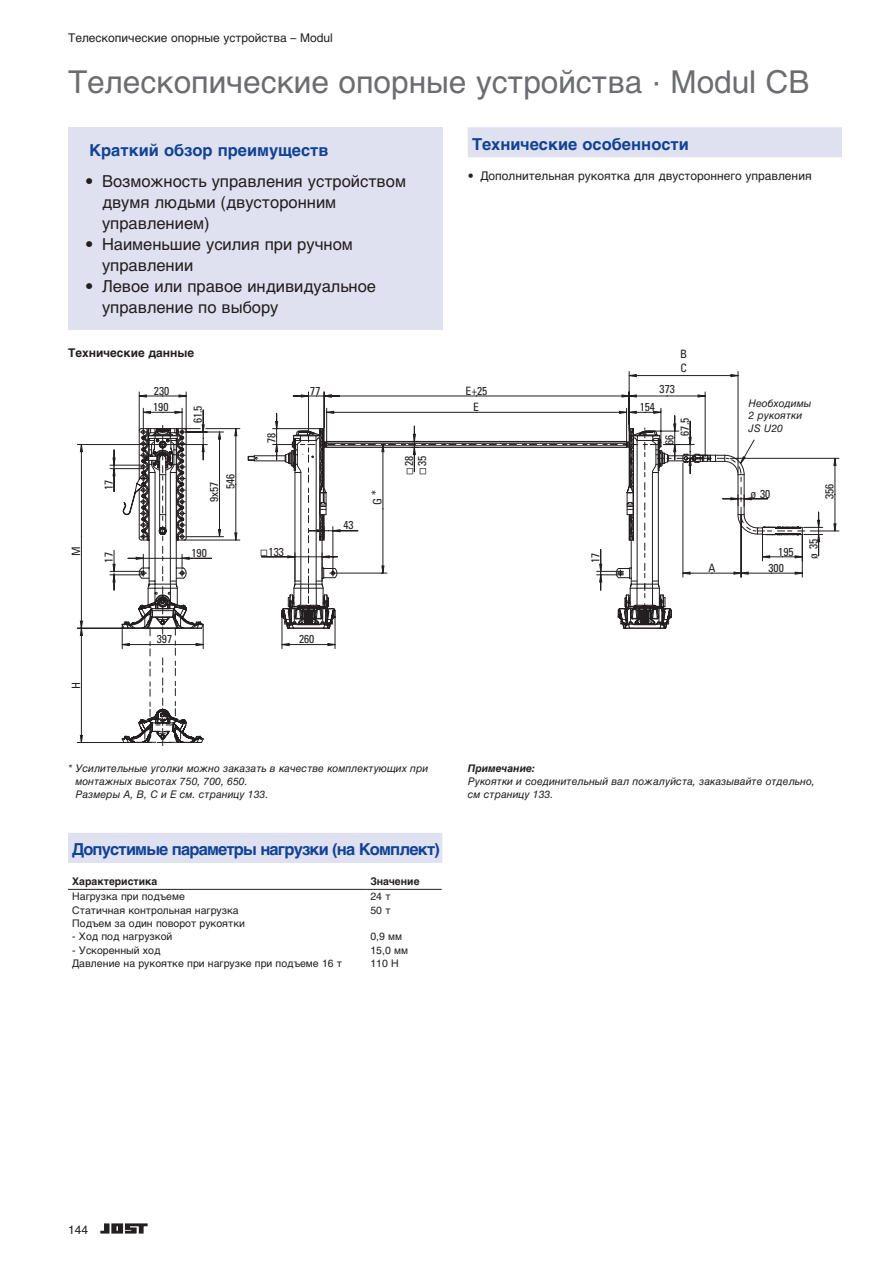
<style>
.page{position:relative;width:893px;height:1263px;background:#fff}
.page>*{position:absolute;margin:0;border:0;box-sizing:border-box;transform-origin:0 0}
.t1{font:31.5px "Helvetica Cyr Upright";color:#6c6d70}
.t2{font:16.5px/21px "Helvetica Cyr Upright";color:#231f20}
.t3{font:700 16.5px "Helvetica Cyr";color:#114394}
.t4{font:700 16.5px "Helvetica Cyr";letter-spacing:-.05em;color:#114394}
.t5{font:12px "Helvetica Cyr Upright";color:#231f20}
.t6{font:700 12px "Helvetica Cyr";color:#231f20}
.t7{font:condensed 11.55px/13.4px "Univers";color:#231f20}
.t8{font:10.5px/12.8px "Helvetica Cyr Inclined";color:#231f20}
.t9{font:10.5px "Helvetica Cyr Upright";color:#231f20}
.t10{font:700 10.5px "Helvetica Cyr";color:#231f20}
.t11{font:10.5px "Helvetica Cyr Bold Inclined";color:#231f20}
</style>
<div class="page">
<img style="left:101px;top:1224px;width:47px;height:9px">
<svg style="left:630px;top:374px;width:6px;height:3px"></svg>
<svg style="left:731px;top:374px;width:7px;height:3px"></svg>
<svg style="left:622px;top:395px;width:14px;height:1px"></svg>
<hr style="left:308px;top:392px;width:1px;height:39px;background:#231f20">
<svg style="left:293px;top:395px;width:46px;height:2px"></svg>
<hr style="left:324px;top:392px;width:1px;height:36px;background:#231f20">
<hr style="left:324px;top:396px;width:153px;height:1px;background:#231f20">
<hr style="left:477px;top:396px;width:152px;height:1px;background:#231f20">
<hr style="left:629px;top:371px;width:1px;height:53px;background:#231f20">
<hr style="left:738px;top:371px;width:1px;height:102px;background:#231f20">
<hr style="left:629px;top:375px;width:55px;height:1px;background:#231f20">
<hr style="left:684px;top:375px;width:54px;height:1px;background:#231f20">
<hr style="left:705px;top:392px;width:1px;height:65px;background:#231f20">
<hr style="left:629px;top:396px;width:38px;height:1px;background:#231f20">
<hr style="left:667px;top:396px;width:38px;height:1px;background:#231f20">
<hr style="left:186px;top:392px;width:1px;height:39px;background:#231f20">
<hr style="left:139px;top:392px;width:1px;height:39px;background:#231f20">
<svg style="left:140px;top:395px;width:46px;height:2px"></svg>
<hr style="left:110px;top:465px;width:33px;height:1px;background:#231f20">
<hr style="left:110px;top:468px;width:33px;height:1px;background:#231f20">
<svg style="left:113px;top:450px;width:2px;height:41px"></svg>
<hr style="left:110px;top:571px;width:33px;height:1px;background:#231f20">
<hr style="left:110px;top:575px;width:33px;height:1px;background:#231f20">
<svg style="left:113px;top:550px;width:2px;height:40px"></svg>
<hr style="left:80px;top:742px;width:44px;height:1px;background:#231f20">
<svg style="left:77px;top:735px;width:6px;height:8px"></svg>
<hr style="left:81px;top:685px;width:1px;height:57px;background:#231f20">
<hr style="left:81px;top:628px;width:1px;height:57px;background:#231f20">
<hr style="left:80px;top:444px;width:79px;height:1px;background:#231f20">
<svg style="left:77px;top:444px;width:6px;height:8px"></svg>
<hr style="left:80px;top:628px;width:44px;height:1px;background:#231f20">
<svg style="left:77px;top:621px;width:6px;height:14px"></svg>
<hr style="left:81px;top:444px;width:1px;height:92px;background:#231f20">
<hr style="left:81px;top:536px;width:1px;height:92px;background:#231f20">
<svg style="left:122px;top:408px;width:717px;height:338px"></svg>
<div style="left:68px;top:833px;width:374px;height:30px;background:#dfe1f0"></div>
<div style="left:468px;top:127px;width:374px;height:30px;background:#dfe1f0"></div>
<hr style="left:68px;top:889px;width:298px;height:1px;background:#231f20">
<hr style="left:366px;top:889px;width:76px;height:1px;background:#231f20">
<div style="left:68px;top:127px;width:374px;height:203px;background:#dfe1f0"></div>
<p class="t5" style="left:68px;top:31px;width:266px">Телескопические опорные устройства – Modul</p>
<h1 class="t1" style="left:68px;top:64px;width:743px">Телескопические опорные устройства · Modul CB</h1>
<h2 class="t3" style="left:89px;top:141px;width:241px">Краткий обзор преимуществ</h2>
<h2 class="t2" style="left:102px;top:171px;width:305px;text-indent:-17px">• Возможность управления устройством двумя людьми (двусторонним управлением)</h2>
<h2 class="t2" style="left:102px;top:234px;width:252px;text-indent:-17px">• Наименьшие усилия при ручном управлении</h2>
<h2 class="t2" style="left:102px;top:276px;width:276px;text-indent:-17px">• Левое или правое индивидуальное управление по выбору</h2>
<p class="t6" style="left:68px;top:346px;width:128px">Технические данные</p>
<h2 class="t3" style="left:472px;top:134px;width:218px">Технические особенности</h2>
<p class="t5" style="left:468px;top:169px;width:345px">• Дополнительная рукоятка для двустороннего управления</p>
<p class="t7" style="left:680px;top:347px;width:9px">B<br>C</p>
<p class="t7" style="left:69px;top:556px;width:11px;rotate:-90deg">M</p>
<p class="t7" style="left:102px;top:490px;width:12px;rotate:-90deg">17</p>
<p class="t7" style="left:102px;top:563px;width:12px;rotate:-90deg">17</p>
<p class="t7" style="left:69px;top:689px;width:9px;rotate:-90deg">H</p>
<p class="t7" style="left:154px;top:384px;width:17px">230</p>
<p class="t7" style="left:660px;top:382px;width:17px">373</p>
<p class="t7" style="left:153px;top:400px;width:17px">190</p>
<p class="t7" style="left:310px;top:384px;width:12px">77</p>
<p class="t7" style="left:466px;top:384px;width:23px">E+25</p>
<p class="t7" style="left:473px;top:400px;width:7px">E</p>
<p class="t7" style="left:640px;top:400px;width:17px">154</p>
<p class="t7" style="left:191px;top:423px;width:19px;rotate:-90deg">61.5</p>
<p class="t7" style="left:678px;top:436px;width:19px;rotate:-90deg">67.5</p>
<p class="t7" style="left:264px;top:443px;width:12px;rotate:-90deg">78</p>
<p class="t7" style="left:662px;top:445px;width:12px;rotate:-90deg">66</p>
<p class="t7" style="left:207px;top:502px;width:22px;rotate:-90deg">9x57</p>
<p class="t7" style="left:223px;top:489px;width:17px;rotate:-90deg">546</p>
<p class="t7" style="left:192px;top:546px;width:17px">190</p>
<p class="t7" style="left:260px;top:544px;width:25px">◻133</p>
<p class="t7" style="left:343px;top:518px;width:12px">43</p>
<p class="t7" style="left:371px;top:488px;width:7px">*</p>
<p class="t7" style="left:371px;top:505px;width:9px;rotate:-90deg">G</p>
<p class="t7" style="left:415px;top:475px;width:20px;rotate:-90deg">◻35</p>
<p class="t7" style="left:402px;top:475px;width:20px;rotate:-90deg">◻28</p>
<p class="t7" style="left:588px;top:563px;width:12px;rotate:-90deg">17</p>
<p class="t7" style="left:708px;top:561px;width:9px">A</p>
<p class="t7" style="left:157px;top:632px;width:17px">397</p>
<p class="t7" style="left:299px;top:632px;width:17px">260</p>
<p class="t8" style="left:748px;top:397px;width:64px">Необходимы<br>2 рукоятки<br>JS U20</p>
<p class="t7" style="left:750px;top:486px;width:21px">ø 30</p>
<p class="t7" style="left:822px;top:499px;width:17px;rotate:-90deg">356</p>
<p class="t7" style="left:778px;top:544px;width:17px">195</p>
<p class="t7" style="left:768px;top:561px;width:17px">300</p>
<p class="t7" style="left:806px;top:559px;width:21px;rotate:-90deg">ø 35</p>
<p class="t8" style="left:75px;top:762px;width:354px;text-indent:-7px">* Усилительные уголки можно заказать в качестве комплектующих при монтажных высотах 750, 700, 650.<br>Размеры A, B, C и E см. страницу 133.</p>
<h2 class="t4" style="left:72px;top:840px;width:369px">Допустимые параметры нагрузки (на Комплект)</h2>
<p class="t10" style="left:72px;top:875px;width:87px">Характеристика</p>
<p class="t10" style="left:370px;top:875px;width:51px">Значение</p>
<p class="t9" style="left:72px;top:891px;width:114px">Нагрузка при подъеме</p>
<p class="t9" style="left:370px;top:891px;width:22px">24 т</p>
<p class="t9" style="left:72px;top:904px;width:168px">Статичная контрольная нагрузка</p>
<p class="t9" style="left:370px;top:904px;width:22px">50 т</p>
<p class="t9" style="left:72px;top:917px;width:174px">Подъем за один поворот рукоятки</p>
<p class="t9" style="left:72px;top:931px;width:102px">- Xод под нагрузкой</p>
<p class="t9" style="left:370px;top:931px;width:33px">0,9 мм</p>
<p class="t9" style="left:72px;top:944px;width:90px">- Ускоренный ход</p>
<p class="t9" style="left:370px;top:944px;width:39px">15,0 мм</p>
<p class="t9" style="left:72px;top:957px;width:271px">Давление на рукоятке при нагрузке при подъеме 16 т</p>
<p class="t9" style="left:370px;top:957px;width:30px">110 Н</p>
<p class="t11" style="left:468px;top:762px;width:69px">Примечание:</p>
<p class="t8" style="left:468px;top:775px;width:349px">Рукоятки и cоединительный вал пожалуйста, заказывайте отдельно, см страницу 133.</p>
<p class="t5" style="left:68px;top:1223px;width:22px">144</p>
</div>
